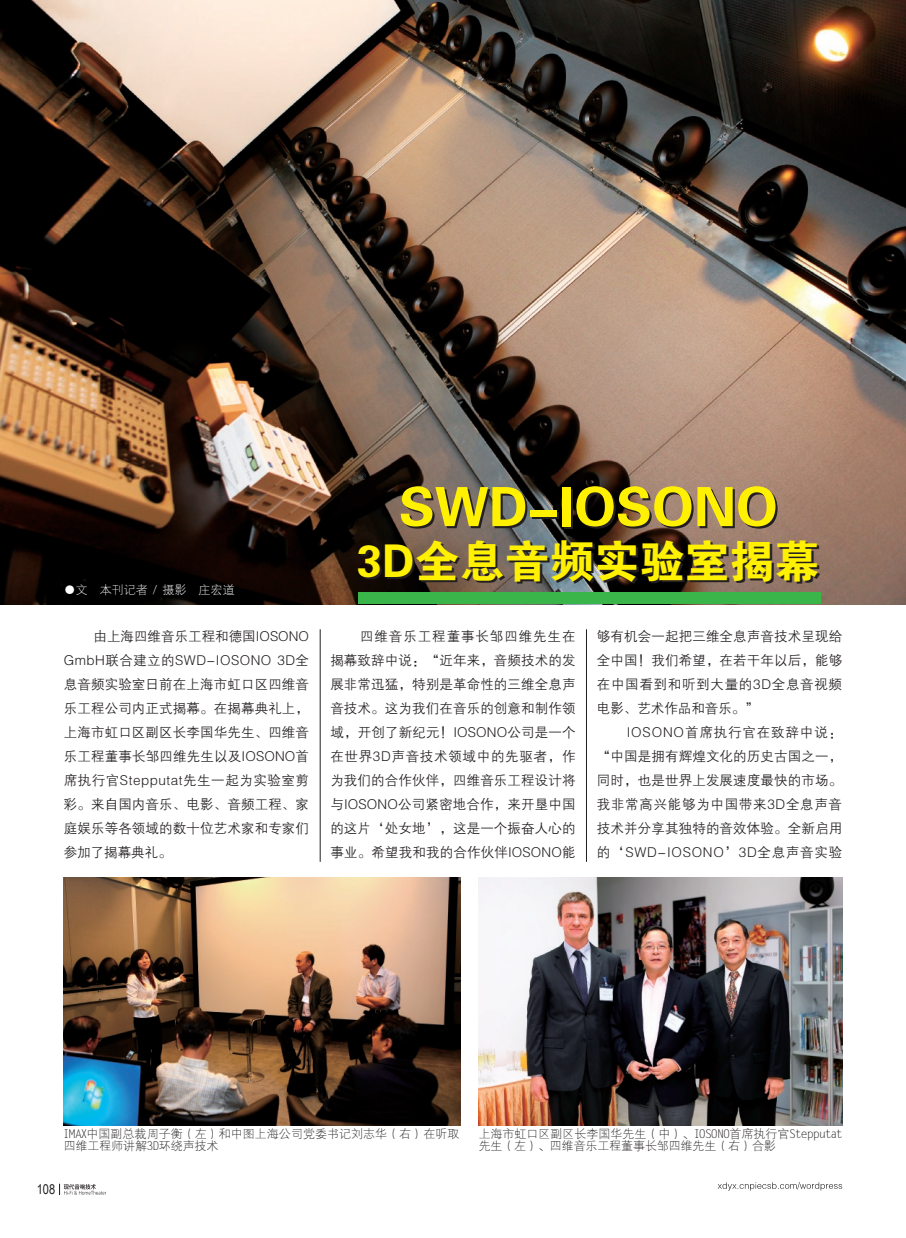
<style>
.page{position:relative;width:906px;height:1238px;background:#fff}
.page>*{position:absolute;margin:0;border:0;box-sizing:border-box;transform-origin:0 0}
.t1{font:54px "FZDHTJW GB1 0";color:#fff101}
.t2{font:45px "FZDHTJW GB1 0";color:#fff101}
.t3{font:13.5px/24px "FZZDXJW GB1 0";letter-spacing:.01em;color:#231f20;text-align:justify}
.t4{font:13.5px "Arial Narrow";color:#231f20}
.t5{font:12px/12px "FZXDXJW GB1 0";color:#231f20}
.t6{font:12px "FZXDXJW GB1 0";color:#fff}
</style>
<div class="page">
<svg style="left:59px;top:1183px;width:47px;height:11px"></svg>
<svg style="left:717px;top:1182px;width:125px;height:8px"></svg>
<img style="left:0;top:0;width:906px;height:604px">
<img style="left:64px;top:877px;width:396px;height:248px">
<img style="left:478px;top:877px;width:364px;height:248px">
<div style="left:359px;top:592px;width:462px;height:12px;background:#3ab54a"></div>
<hr style="left:320px;top:629px;width:1px;height:232px;background:#231f20">
<hr style="left:586px;top:629px;width:1px;height:232px;background:#231f20">
<p class="t6" style="left:64px;top:583px;width:172px">●文 本刊记者 / 摄影 庄宏道</p>
<h1 class="t1" style="left:399px;top:477px;width:380px">SWD-IOSONO</h1>
<h2 class="t2" style="left:357px;top:536px;width:464px">3D全息音频实验室揭幕</h2>
<p class="t3" style="left:64px;top:624px;width:247px;text-indent:30px">由上海四维音乐工程和德国IOSONO GmbH联合建立的SWD-IOSONO 3D全息音频实验室日前在上海市虹口区四维音乐工程公司内正式揭幕。在揭幕典礼上，上海市虹口区副区长李国华先生、四维音乐工程董事长邹四维先生以及IOSONO首席执行官Stepputat先生一起为实验室剪彩。来自国内音乐、电影、音频工程、家庭娱乐等各领域的数十位艺术家和专家们参加了揭幕典礼。</p>
<p class="t3" style="left:330px;top:624px;width:247px;text-indent:30px">四维音乐工程董事长邹四维先生在揭幕致辞中说：“近年来，音频技术的发展非常迅猛，特别是革命性的三维全息声音技术。这为我们在音乐的创意和制作领域，开创了新纪元！IOSONO公司是一个在世界3D声音技术领域中的先驱者，作为我们的合作伙伴，四维音乐工程设计将与IOSONO公司紧密地合作，来开垦中国的这片‘处女地’，这是一个振奋人心的事业。希望我和我的合作伙伴IOSONO能</p>
<p class="t3" style="left:597px;top:624px;width:247px">够有机会一起把三维全息声音技术呈现给全中国！我们希望，在若干年以后，能够在中国看到和听到大量的3D全息音视频电影、艺术作品和音乐。”</p>
<p class="t3" style="left:597px;top:720px;width:247px;text-indent:30px">IOSONO首席执行官在致辞中说：“中国是拥有辉煌文化的历史古国之一，同时，也是世界上发展速度最快的市场。我非常高兴能够为中国带来3D全息声音技术并分享其独特的音效体验。全新启用的‘SWD-IOSONO’3D全息声音实验</p>
<p class="t5" style="left:64px;top:1127px;width:397px">IMAX中国副总裁周子衡（左）和中图上海公司党委书记刘志华（右）在听取四维工程师讲解3D环绕声技术</p>
<p class="t4" style="left:37px;top:1179px;width:20px">108</p>
<p class="t5" style="left:478px;top:1127px;width:365px">上海市虹口区副区长李国华先生（中）、IOSONO首席执行官Stepputat先生（左）、四维音乐工程董事长邹四维先生（右）合影</p>
</div>
